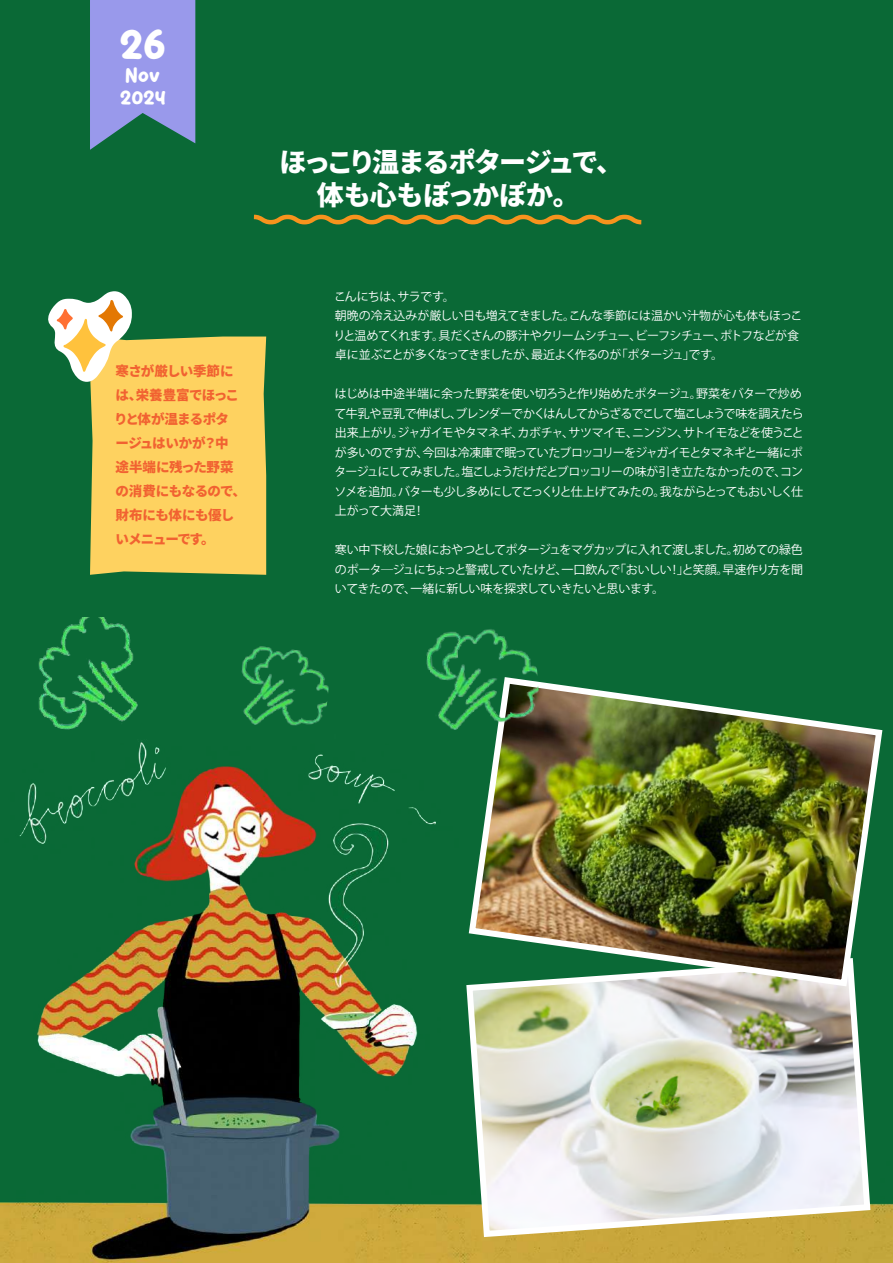
<style>
.page{position:relative;width:893px;height:1263px;background:#0a6936}
.page>*{position:absolute;margin:0;border:0;box-sizing:border-box;transform-origin:0 0}
.t1{font:37.5px "Nice Sugar";color:#fff}
.t2{font:900 27px/32.4px "Noto Sans JP";letter-spacing:-.065em;color:#fff;text-align:center}
.t3{font:18px/21.6px "Nice Sugar";color:#fff;text-align:center}
.t4{font:900 13.5px/24px "Noto Sans JP";letter-spacing:-.035em;color:#f16231}
.t5{font:12px/19.5px "Koz Go Pr 6 N";letter-spacing:-.05em;color:#fff}
</style>
<div class="page">
<svg style="left:48px;top:291px;width:218px;height:284px"></svg>
<svg style="left:90px;top:0;width:105px;height:150px;background:#8592d2"></svg>
<svg style="left:253px;top:214px;width:389px;height:11px"></svg>
<img style="left:0;top:742px;width:893px;height:521px">
<img style="left:463px;top:955px;width:411px;height:285px">
<img style="left:465px;top:682px;width:421px;height:308px">
<img style="left:38px;top:618px;width:100px;height:112px">
<img style="left:226px;top:646px;width:107px;height:102px">
<img style="left:415px;top:629px;width:127px;height:124px">
<h1 class="t1" style="left:119px;top:24px;width:49px">26</h1>
<h3 class="t3" style="left:120px;top:66px;width:47px">Nov<br>2024</h3>
<p class="t4" style="left:114px;top:360px;width:133px">寒さが厳しい季節には、栄養豊富でほっこりと体が温まるポタ<br>ージュはいかが？中<br>途半端に残った野菜の消費にもなるので、財布にも体にも優しいメニューです。</p>
<h2 class="t2" style="left:279px;top:147px;width:345px">ほっこり温まるポタージュで、体も心もぽっかぽか。</h2>
<p class="t5" style="left:334px;top:287px;width:470px">こんにちは、サラです。<br>朝晩の冷え込みが厳しい日も増えてきました。こんな季節には温かい汁物が心も体もほっこりと温めてくれます。具だくさんの豚汁やクリームシチュー、ビーフシチュー、ポトフなどが食卓に並ぶことが多くなってきましたが、最近よく作るのが「ポタージュ」です。</p>
<p class="t5" style="left:334px;top:384px;width:471px">はじめは中途半端に余った野菜を使い切ろうと作り始めたポタージュ。野菜をバターで炒めて牛乳や豆乳で伸ばし、ブレンダーでかくはんしてからざるでこして塩こしょうで味を調えたら出来上がり。ジャガイモやタマネギ、カボチャ、サツマイモ、ニンジン、サトイモなどを使うことが多いのですが、今回は冷凍庫で眠っていたブロッコリーをジャガイモとタマネギと一緒にポタージュにしてみました。塩こしょうだけだとブロッコリーの味が引き立たなかったので、コンソメを追加。バターも少し多めにしてこっくりと仕上げてみたの。我ながらとってもおいしく仕上がって大満足！</p>
<p class="t5" style="left:335px;top:540px;width:470px;text-align:justify">寒い中下校した娘におやつとしてポタージュをマグカップに入れて渡しました。初めての緑色のポータ―ジュにちょっと警戒していたけど、一口飲んで「おいしい！」と笑顔。早速作り方を聞いてきたので、一緒に新しい味を探求していきたいと思います。</p>
</div>
